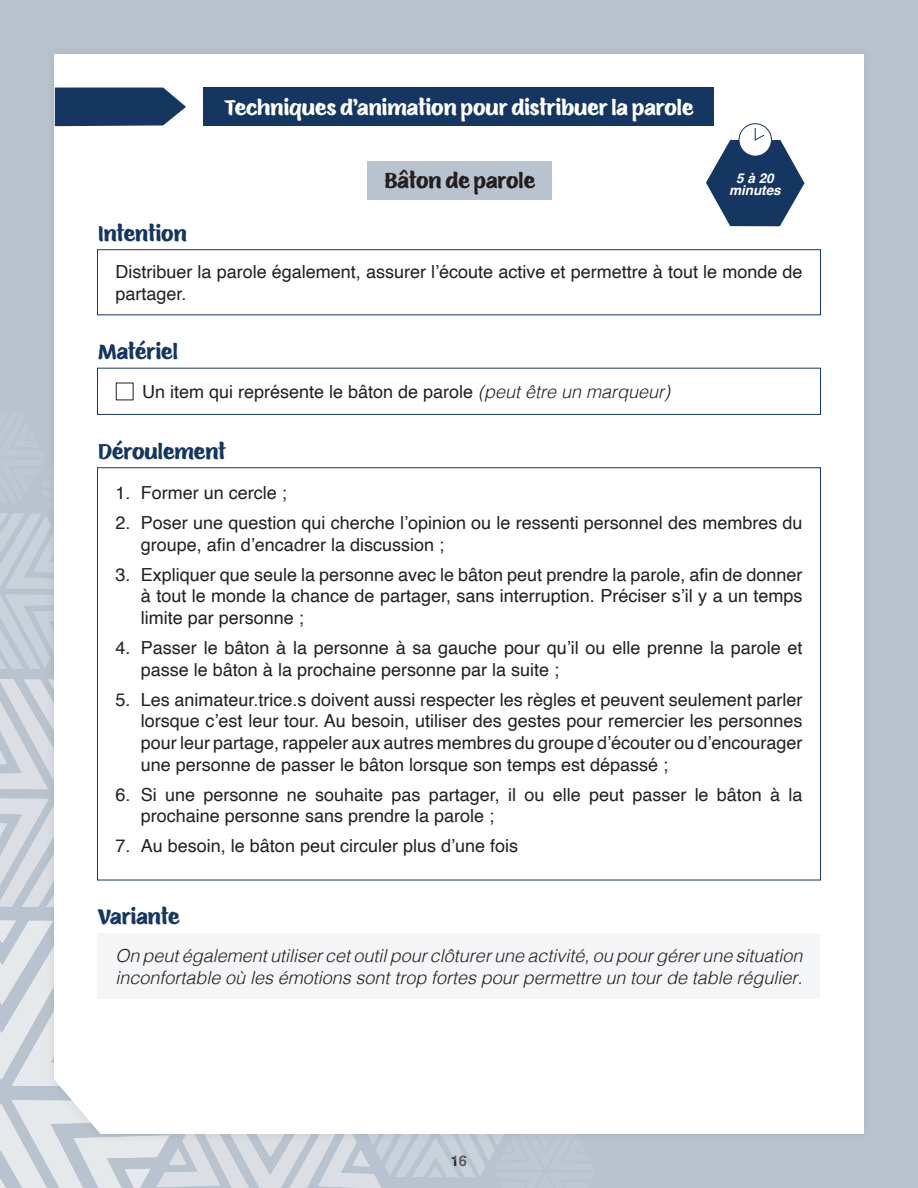
<style>
.page{position:relative;width:918px;height:1188px;background:#fff}
.page>*{position:absolute;margin:0;border:0;box-sizing:border-box;transform-origin:0 0}
.t1{font:21px "Eds Market";color:#fff}
.t2{font:21px "Eds Market";color:#153661}
.t3{font:21px "Eds Market";color:#231f20}
.P4{font:18px/21.6px "Helvetica";color:#231f20}
.Style_de_paragraphe_2{font:italic 300 18px/21.6px "Helvetica";color:#231f20}
.t4{font:700 14.7px "Helvetica";color:#231f20}
.P4-2{font:italic 700 13.5px/12px "Helvetica";color:#fff;text-align:center}
.s1{font-weight:300;font-style:italic}
</style>
<div class="page">
<div style="left:0;top:0;width:918px;height:1187px;background:#b9c3cf"></div>
<svg style="left:0;top:798px;width:43px;height:109px"></svg>
<svg style="left:0;top:679px;width:43px;height:110px"></svg>
<svg style="left:0;top:595px;width:43px;height:74px"></svg>
<svg style="left:0;top:920px;width:595px;height:268px"></svg>
<svg style="left:0;top:513px;width:43px;height:76px"></svg>
<div style="left:43px;top:43px;width:832px;height:1102px;background:#231f20;opacity:.1"></div>
<div style="left:54px;top:54px;width:810px;height:1080px;background:#fff"></div>
<div style="left:367px;top:161px;width:184px;height:38px;background:#b9c3cf"></div>
<svg style="left:53px;top:87px;width:134px;height:40px;background:#365277"></svg>
<div style="left:204px;top:88px;width:510px;height:38px;background:#153661"></div>
<div style="left:97px;top:249px;width:724px;height:66px;border:1px solid #153661"></div>
<svg style="left:739px;top:124px;width:32px;height:32px"></svg>
<div style="left:739px;top:123px;width:33px;height:34px;border:1px solid #153661;border-radius:50%"></div>
<svg style="left:706px;top:127px;width:99px;height:99px;background:#6e829d"></svg>
<div style="left:97px;top:368px;width:724px;height:47px;border:1px solid #153661"></div>
<div style="left:116px;top:383px;width:18px;height:17px;border:1px solid #231f20"></div>
<div style="left:98px;top:933px;width:722px;height:66px;background:#f3f5f7"></div>
<h1 class="t2" style="left:98px;top:218px;width:90px">Intention</h1>
<h1 class="t1" style="left:225px;top:92px;width:470px">Techniques d’animation pour distribuer la parole</h1>
<h1 class="t3" style="left:385px;top:165px;width:152px">Bâton de parole</h1>
<p class="P4-2" style="left:729px;top:174px;width:53px">5 à 20 minutes</p>
<p class="P4" style="left:115px;top:261px;width:689px">Distribuer la parole également, assurer l’écoute active et permettre à tout le monde de partager.</p>
<h1 class="t2" style="left:98px;top:336px;width:81px">Matériel</h1>
<p class="P4" style="left:142px;top:381px;width:530px">Un item qui représente le bâton de parole <span class="s1">(peut être un marqueur)</span></p>
<h1 class="t2" style="left:98px;top:436px;width:129px">Déroulement</h1>
<p class="P4" style="left:115px;top:483px;width:173px">1. Former un cercle ;</p>
<p class="P4" style="left:141px;top:513px;width:663px;text-indent:-26px">2. Poser une question qui cherche l’opinion ou le ressenti personnel des membres du groupe, afin d’encadrer la discussion ;</p>
<p class="P4" style="left:141px;top:564px;width:663px;text-align:justify;text-indent:-26px">3. Expliquer que seule la personne avec le bâton peut prendre la parole, afin de donner à tout le monde la chance de partager, sans interruption. Préciser s’il y a un temps limite par personne ;</p>
<p class="P4" style="left:141px;top:638px;width:663px;text-indent:-26px">4. Passer le bâton à la personne à sa gauche pour qu’il ou elle prenne la parole et passe le bâton à la prochaine personne par la suite ;</p>
<p class="P4" style="left:141px;top:689px;width:663px;text-align:justify;text-indent:-26px">5. Les animateur.trice.s doivent aussi respecter les règles et peuvent seulement parler lorsque c’est leur tour. Au besoin, utiliser des gestes pour remercier les personnes pour leur partage, rappeler aux autres membres du groupe d’écouter ou d’encourager une personne de passer le bâton lorsque son temps est dépassé ;</p>
<p class="P4" style="left:141px;top:784px;width:663px;text-indent:-26px">6. Si une personne ne souhaite pas partager, il ou elle peut passer le bâton à la prochaine personne sans prendre la parole ;</p>
<p class="P4" style="left:115px;top:836px;width:404px">7. Au besoin, le bâton peut circuler plus d’une fois</p>
<h1 class="t2" style="left:98px;top:901px;width:83px">Variante</h1>
<p class="Style_de_paragraphe_2" style="left:115px;top:944px;width:689px">On peut également utiliser cet outil pour clôturer une activité, ou pour gérer une situation inconfortable où les émotions sont trop fortes pour permettre un tour de table régulier.</p>
<p class="t4" style="left:451px;top:1152px;width:18px">16</p>
</div>
